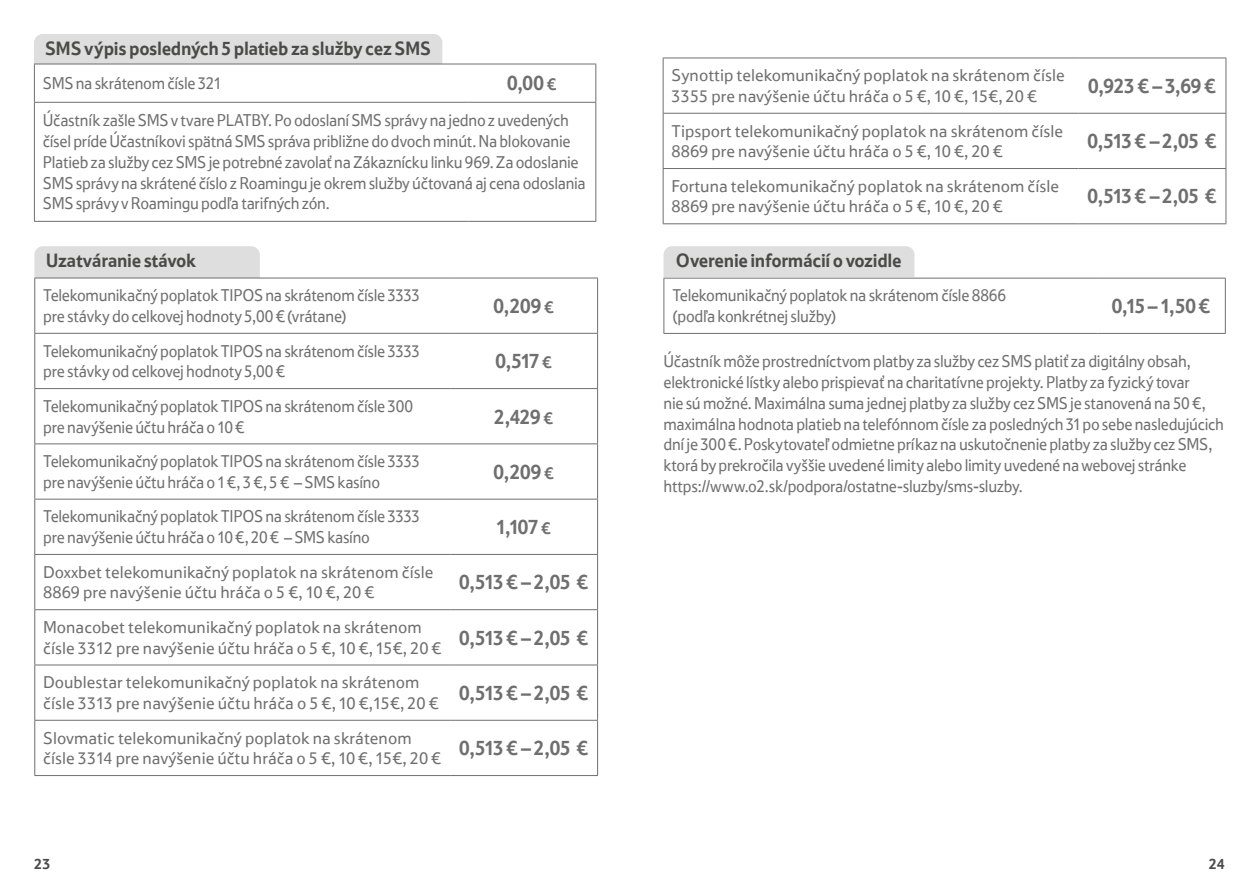
<style>
.page{position:relative;width:1259px;height:893px;background:#fff}
.page>*{position:absolute;margin:0;border:0;box-sizing:border-box;transform-origin:0 0}
.t1{font:700 21px "Tesco OT";letter-spacing:-.01em;color:#706f6f;scale:.94 1}
.t2{font:700 19.5px "Tesco OT";letter-spacing:-.02em;color:#4a4a49;scale:.94 1}
.t3{font:17.25px/20.7px "Tesco OT";letter-spacing:-.02em;color:#706f6f;scale:.94 1}
.t4{font:17.25px/20.7px "Tesco OT";color:#706f6f}
.t5{font:700 15px "Tesco OT";color:#4a4a49}
.s1{font-size:17.25px}
</style>
<div class="page">
<div style="left:34px;top:34px;width:408px;height:40px;background:#dedede;border-radius:9px"></div>
<svg style="left:35px;top:65px;width:560px;height:156px"></svg>
<hr style="left:34px;top:64px;width:434px;height:1px;background:#706f6f">
<hr style="left:34px;top:64px;width:1px;height:38px;background:#706f6f">
<hr style="left:468px;top:64px;width:128px;height:1px;background:#706f6f">
<hr style="left:595px;top:64px;width:1px;height:38px;background:#706f6f">
<hr style="left:34px;top:102px;width:434px;height:1px;background:#706f6f">
<hr style="left:34px;top:103px;width:1px;height:118px;background:#706f6f">
<hr style="left:468px;top:102px;width:128px;height:1px;background:#706f6f">
<hr style="left:34px;top:221px;width:434px;height:1px;background:#706f6f">
<hr style="left:468px;top:221px;width:128px;height:1px;background:#706f6f">
<hr style="left:595px;top:103px;width:1px;height:118px;background:#706f6f">
<div style="left:663px;top:246px;width:251px;height:40px;background:#dedede;border-radius:9px"></div>
<div style="left:663px;top:278px;width:562px;height:56px;background:#fff"></div>
<hr style="left:663px;top:278px;width:434px;height:1px;background:#706f6f">
<hr style="left:663px;top:278px;width:1px;height:55px;background:#706f6f">
<hr style="left:1097px;top:278px;width:128px;height:1px;background:#706f6f">
<hr style="left:1225px;top:278px;width:1px;height:55px;background:#706f6f">
<hr style="left:663px;top:333px;width:434px;height:1px;background:#706f6f">
<hr style="left:1097px;top:333px;width:128px;height:1px;background:#706f6f">
<div style="left:34px;top:246px;width:226px;height:44px;background:#dedede;border-radius:9px"></div>
<svg style="left:35px;top:279px;width:562px;height:496px"></svg>
<hr style="left:34px;top:278px;width:416px;height:1px;background:#706f6f">
<hr style="left:34px;top:278px;width:1px;height:55px;background:#706f6f">
<hr style="left:450px;top:278px;width:148px;height:1px;background:#706f6f">
<hr style="left:597px;top:278px;width:1px;height:55px;background:#706f6f">
<hr style="left:34px;top:333px;width:416px;height:1px;background:#706f6f">
<hr style="left:34px;top:334px;width:1px;height:54px;background:#706f6f">
<hr style="left:450px;top:333px;width:148px;height:1px;background:#706f6f">
<hr style="left:597px;top:334px;width:1px;height:54px;background:#706f6f">
<hr style="left:34px;top:388px;width:416px;height:1px;background:#706f6f">
<hr style="left:34px;top:389px;width:1px;height:54px;background:#706f6f">
<hr style="left:450px;top:388px;width:148px;height:1px;background:#706f6f">
<hr style="left:597px;top:389px;width:1px;height:54px;background:#706f6f">
<hr style="left:34px;top:443px;width:416px;height:1px;background:#706f6f">
<hr style="left:34px;top:444px;width:1px;height:55px;background:#706f6f">
<hr style="left:450px;top:443px;width:148px;height:1px;background:#706f6f">
<hr style="left:597px;top:444px;width:1px;height:55px;background:#706f6f">
<hr style="left:34px;top:499px;width:416px;height:1px;background:#706f6f">
<hr style="left:34px;top:499px;width:1px;height:55px;background:#706f6f">
<hr style="left:450px;top:499px;width:148px;height:1px;background:#706f6f">
<hr style="left:597px;top:499px;width:1px;height:55px;background:#706f6f">
<hr style="left:34px;top:554px;width:416px;height:1px;background:#706f6f">
<hr style="left:34px;top:555px;width:1px;height:54px;background:#706f6f">
<hr style="left:450px;top:554px;width:148px;height:1px;background:#706f6f">
<hr style="left:597px;top:555px;width:1px;height:54px;background:#706f6f">
<hr style="left:34px;top:609px;width:416px;height:1px;background:#706f6f">
<hr style="left:34px;top:610px;width:1px;height:55px;background:#706f6f">
<hr style="left:450px;top:609px;width:148px;height:1px;background:#706f6f">
<hr style="left:597px;top:610px;width:1px;height:55px;background:#706f6f">
<hr style="left:34px;top:665px;width:416px;height:1px;background:#706f6f">
<hr style="left:34px;top:665px;width:1px;height:55px;background:#706f6f">
<hr style="left:450px;top:665px;width:148px;height:1px;background:#706f6f">
<hr style="left:597px;top:665px;width:1px;height:55px;background:#706f6f">
<hr style="left:34px;top:720px;width:416px;height:1px;background:#706f6f">
<hr style="left:34px;top:721px;width:1px;height:54px;background:#706f6f">
<hr style="left:450px;top:720px;width:148px;height:1px;background:#706f6f">
<hr style="left:597px;top:721px;width:1px;height:54px;background:#706f6f">
<hr style="left:34px;top:775px;width:416px;height:1px;background:#706f6f">
<hr style="left:450px;top:775px;width:148px;height:1px;background:#706f6f">
<svg style="left:664px;top:112px;width:561px;height:1px"></svg>
<hr style="left:663px;top:58px;width:415px;height:1px;background:#706f6f">
<hr style="left:663px;top:58px;width:1px;height:55px;background:#706f6f">
<hr style="left:1078px;top:58px;width:148px;height:1px;background:#706f6f">
<hr style="left:1225px;top:58px;width:1px;height:55px;background:#706f6f">
<hr style="left:663px;top:113px;width:415px;height:1px;background:#706f6f">
<hr style="left:663px;top:114px;width:1px;height:54px;background:#706f6f">
<hr style="left:1078px;top:113px;width:148px;height:1px;background:#706f6f">
<hr style="left:1225px;top:114px;width:1px;height:54px;background:#706f6f">
<hr style="left:663px;top:168px;width:415px;height:1px;background:#706f6f">
<hr style="left:663px;top:169px;width:1px;height:54px;background:#706f6f">
<hr style="left:1078px;top:168px;width:148px;height:1px;background:#706f6f">
<hr style="left:1225px;top:169px;width:1px;height:54px;background:#706f6f">
<hr style="left:663px;top:223px;width:415px;height:1px;background:#706f6f">
<hr style="left:1078px;top:223px;width:148px;height:1px;background:#706f6f">
<p class="t2" style="left:45px;top:35px;width:412px">SMS výpis posledných 5 platieb za služby cez SMS</p>
<p class="t3" style="left:43px;top:73px;width:191px">SMS na skrátenom čísle 321</p>
<p class="t1" style="left:507px;top:70px;width:55px">0,00 <span class="s1">€</span></p>
<p class="t3" style="left:43px;top:110px;width:579px">Účastník zašle SMS v tvare PLATBY. Po odoslaní SMS správy na jedno z uvedených čísel príde Účastníkovi spätná SMS správa približne do dvoch minút. Na blokovanie Platieb za služby cez SMS je potrebné zavolať na Zákaznícku linku 969. Za odoslanie SMS správy na skrátené číslo z Roamingu je okrem služby účtovaná aj cena odoslania SMS správy v Roamingu podľa tarifných zón.</p>
<p class="t2" style="left:46px;top:248px;width:161px">Uzatváranie stávok</p>
<p class="t3" style="left:43px;top:285px;width:402px">Telekomunikačný poplatok TIPOS na skrátenom čísle 3333 pre stávky do celkovej hodnoty 5,00 € (vrátane)</p>
<p class="t1" style="left:493px;top:292px;width:66px">0,209 <span class="s1">€</span></p>
<p class="t3" style="left:43px;top:340px;width:402px">Telekomunikačný poplatok TIPOS na skrátenom čísle 3333 pre stávky od celkovej hodnoty 5,00 €</p>
<p class="t1" style="left:495px;top:347px;width:62px">0,517 <span class="s1">€</span></p>
<p class="t3" style="left:43px;top:395px;width:395px">Telekomunikačný poplatok TIPOS na skrátenom čísle 300 pre navýšenie účtu hráča o 10 €</p>
<p class="t1" style="left:494px;top:403px;width:65px">2,429 <span class="s1">€</span></p>
<p class="t3" style="left:43px;top:450px;width:402px">Telekomunikačný poplatok TIPOS na skrátenom čísle 3333 pre navýšenie účtu hráča o 1 €, 3 €, 5 € – SMS kasíno</p>
<p class="t1" style="left:493px;top:458px;width:66px">0,209 <span class="s1">€</span></p>
<p class="t3" style="left:43px;top:506px;width:402px">Telekomunikačný poplatok TIPOS na skrátenom čísle 3333 pre navýšenie účtu hráča o 10 €, 20 € – SMS kasíno</p>
<p class="t1" style="left:496px;top:513px;width:60px">1,107 <span class="s1">€</span></p>
<p class="t4" style="left:43px;top:561px;width:392px">Doxxbet telekomunikačný poplatok na skrátenom čísle<br>8869 pre navýšenie účtu hráča o 5 €, 10 €, 20 €</p>
<p class="t1" style="left:459px;top:569px;width:140px">0,513 € – 2,05 €</p>
<p class="t4" style="left:43px;top:616px;width:547px">Monacobet telekomunikačný poplatok na skrátenom<br>čísle 3312 pre navýšenie účtu hráča o 5 €, 10 €, 15€, 20 € <sup>0,513</sup> <sup>€</sup> <sup>–</sup> <sup>2,05</sup> <sup>€</sup></p>
<p class="t4" style="left:43px;top:672px;width:547px">Doublestar telekomunikačný poplatok na skrátenom<br>čísle 3313 pre navýšenie účtu hráča o 5 €, 10 €,15€, 20 € <sup>0,513</sup> <sup>€</sup> <sup>–</sup> <sup>2,05</sup> <sup>€</sup></p>
<p class="t4" style="left:43px;top:727px;width:547px">Slovmatic telekomunikačný poplatok na skrátenom<br>čísle 3314 pre navýšenie účtu hráča o 5 €, 10 €, 15€, 20 € <sup>0,513</sup> <sup>€</sup> <sup>–</sup> <sup>2,05</sup> <sup>€</sup></p>
<p class="t4" style="left:671px;top:65px;width:395px">Synottip telekomunikačný poplatok na skrátenom čísle<br>3355 pre navýšenie účtu hráča o 5 €, 10 €, 15€, 20 €</p>
<p class="t1" style="left:1088px;top:72px;width:138px">0,923 € – 3,69 €</p>
<p class="t4" style="left:671px;top:120px;width:393px">Tipsport telekomunikačný poplatok na skrátenom čísle<br>8869 pre navýšenie účtu hráča o 5 €, 10 €, 20 €</p>
<p class="t1" style="left:1087px;top:127px;width:140px">0,513 € – 2,05 €</p>
<p class="t4" style="left:671px;top:175px;width:389px">Fortuna telekomunikačný poplatok na skrátenom čísle<br>8869 pre navýšenie účtu hráča o 5 €, 10 €, 20 €</p>
<p class="t1" style="left:1087px;top:183px;width:140px">0,513 € – 2,05 €</p>
<p class="t2" style="left:676px;top:248px;width:241px">Overenie informácií o vozidle</p>
<p class="t3" style="left:672px;top:285px;width:357px">Telekomunikačný poplatok na skrátenom čísle 8866 (podľa konkrétnej služby)</p>
<p class="t1" style="left:1111px;top:292px;width:107px">0,15 – 1,50 €</p>
<p class="t3" style="left:663px;top:351px;width:598px">Účastník môže prostredníctvom platby za služby cez SMS platiť za digitálny obsah, elektronické lístky alebo prispievať na charitatívne projekty. Platby za fyzický tovar<br>nie sú možné. Maximálna suma jednej platby za služby cez SMS je stanovená na 50 €, maximálna hodnota platieb na telefónnom čísle za posledných 31 po sebe nasledujúcich dní je 300 €. Poskytovateľ odmietne príkaz na uskutočnenie platby za služby cez SMS, ktorá by prekročila vyššie uvedené limity alebo limity uvedené na webovej stránke https://www.o2.sk/podpora/ostatne-sluzby/sms-sluzby.</p>
<p class="t5" style="left:34px;top:854px;width:18px">23</p>
<p class="t5" style="left:1208px;top:854px;width:18px">24</p>
</div>
